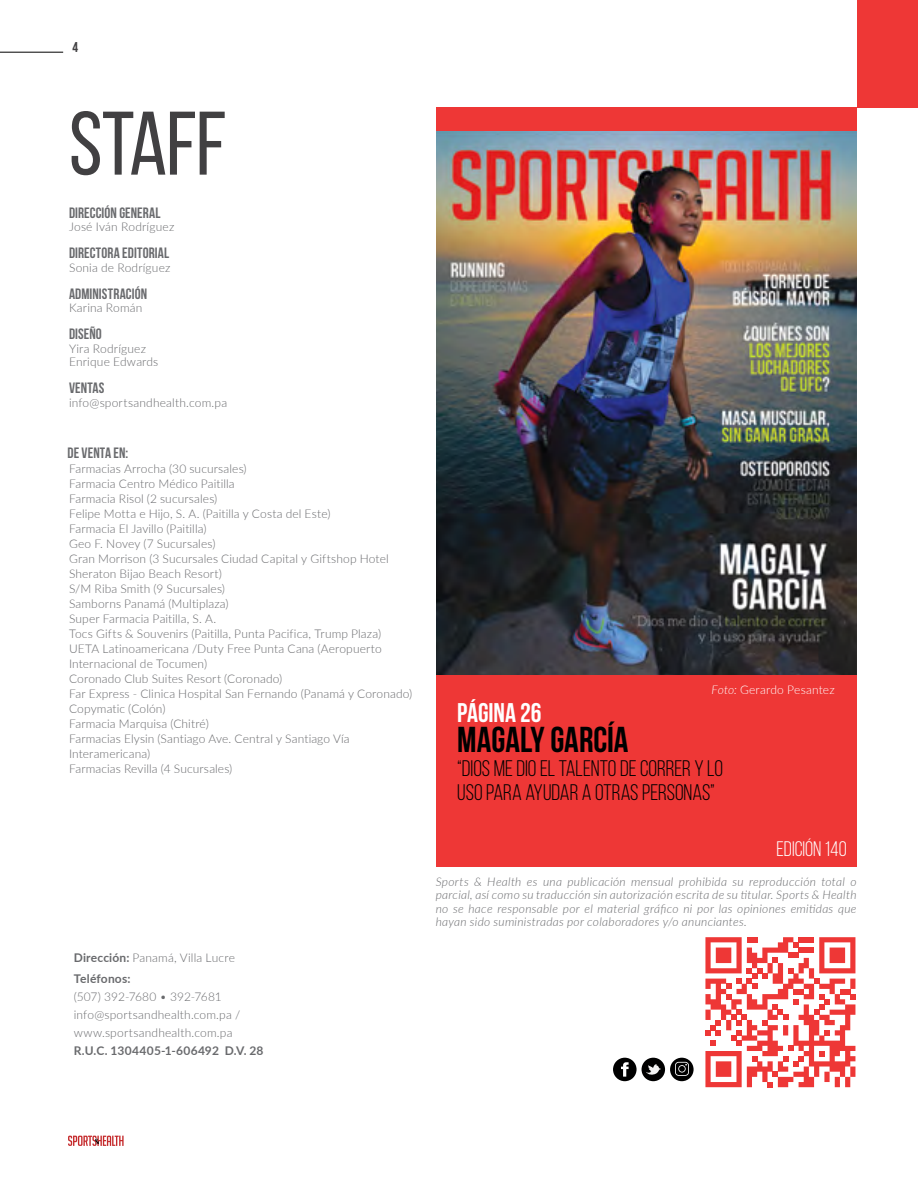
<style>
.page{position:relative;width:918px;height:1188px;background:#fff}
.page>*{position:absolute;margin:0;border:0;box-sizing:border-box;transform-origin:0 0}
.t1{font:90px "Bebas Neue";letter-spacing:-.01em;color:#414042}
.t2{font:700 36px "Bebas Neue";letter-spacing:-.005em;color:#000}
.t3{font:700 27px "Bebas Neue";letter-spacing:-.005em;color:#fff}
.t4{font:22.5px/24px "Bebas Neue";color:#000}
.t5{font:21px "Bebas Neue";color:#fff}
.t6{font:700 15px "Bebas Neue";letter-spacing:.005em;color:#696a6d}
.t7{font:700 14.25px "Bebas Neue";color:#414042}
.t8{font:300 12px/15px "Lato";letter-spacing:.01em;color:#696a6d}
.t9{font:italic 300 12px/13.5px "Lato";letter-spacing:.025em;color:#696a6d;text-align:justify}
.t10{font:700 12px/20.4px "Lato";letter-spacing:.015em;color:#696a6d}
.t11{font:300 12px "Lato";letter-spacing:.015em;color:#fff}
.s1{font-weight:300}
.s2{font-style:italic}
</style>
<div class="page">
<svg style="left:68px;top:1136px;width:56px;height:10px"></svg>
<hr style="left:0;top:52px;width:63px;height:1px;background:#000">
<div style="left:436px;top:107px;width:421px;height:759px;background:#ee3736"></div>
<svg style="left:705px;top:937px;width:150px;height:150px"></svg>
<div style="left:670px;top:1058px;width:24px;height:23px;background:#000;border-radius:50%"></div>
<div style="left:642px;top:1058px;width:23px;height:23px;background:#000;border-radius:50%"></div>
<div style="left:613px;top:1058px;width:24px;height:23px;background:#000;border-radius:50%"></div>
<svg style="left:621px;top:1062px;width:8px;height:15px"></svg>
<svg style="left:646px;top:1064px;width:15px;height:11px"></svg>
<div style="left:857px;top:0;width:61px;height:108px;background:#ee3736"></div>
<svg style="left:675px;top:1062px;width:14px;height:14px"></svg>
<img style="left:436px;top:131px;width:421px;height:544px">
<p class="t7" style="left:73px;top:39px;width:7px">4</p>
<h1 class="t1" style="left:69px;top:95px;width:159px">STAFF</h1>
<p class="t6" style="left:69px;top:204px;width:93px">DIRECCIÓN GENERAL</p>
<p class="t8" style="left:69px;top:219px;width:107px">José Iván Rodríguez</p>
<p class="t6" style="left:69px;top:245px;width:102px">DIRECTORA EDITORIAL</p>
<p class="t8" style="left:69px;top:259px;width:103px">Sonia de Rodríguez</p>
<p class="t6" style="left:69px;top:285px;width:80px">ADMINISTRACIÓN</p>
<p class="t8" style="left:69px;top:300px;width:75px">Karina Román</p>
<p class="t6" style="left:69px;top:326px;width:34px">DISEÑO</p>
<p class="t8" style="left:69px;top:341px;width:91px;line-height:13.5px">Yira Rodríguez<br>Enrique Edwards</p>
<p class="t6" style="left:69px;top:380px;width:37px">VENTAS</p>
<p class="t8" style="left:69px;top:394px;width:160px">info@sportsandhealth.com.pa</p>
<p class="t6" style="left:68px;top:445px;width:62px">DE VENTA EN:</p>
<p class="t8" style="left:69px;top:461px;width:345px">Farmacias Arrocha (30 sucursales)<br>Farmacia Centro Médico Paitilla<br>Farmacia Risol (2 sucursales)<br>Felipe Motta e Hijo, S. A. (Paitilla y Costa del Este)<br>Farmacia El Javillo (Paitilla)<br>Geo F. Novey (7 Sucursales)<br>Gran Morrison (3 Sucursales Ciudad Capital y Giftshop Hotel Sheraton Bijao Beach Resort)<br>S/M Riba Smith (9 Sucursales)<br>Samborns Panamá (Multiplaza)<br>Super Farmacia Paitilla, S. A.<br>Tocs Gifts &amp; Souvenirs (Paitilla, Punta Pacifica, Trump Plaza)<br>UETA Latinoamericana /Duty Free Punta Cana (Aeropuerto Internacional de Tocumen)<br>Coronado Club Suites Resort (Coronado)<br>Far Express - Clinica Hospital San Fernando (Panamá y Coronado)<br>Copymatic (Colón)<br>Farmacia Marquisa (Chitré)<br>Farmacias Elysin (Santiago Ave. Central y Santiago Vía Interamericana)<br>Farmacias Revilla (4 Sucursales)</p>
<p class="t10" style="left:74px;top:947px;width:163px">Dirección: <span class="s1">Panamá, Villa Lucre<br></span>Teléfonos:</p>
<p class="t8" style="left:74px;top:987px;width:168px;line-height:18px">(507) 392-7680 • 392-7681 info@sportsandhealth.com.pa / www.sportsandhealth.com.pa</p>
<p class="t10" style="left:74px;top:1040px;width:191px">R.U.C. 1304405-1-606492 D.V. 28</p>
<p class="t11" style="left:712px;top:681px;width:125px"><span class="s2">Foto:</span> Gerardo Pesantez</p>
<h3 class="t3" style="left:457px;top:698px;width:86px">PÁGINA 26</h3>
<h2 class="t2" style="left:457px;top:720px;width:173px">MAGALY GARCÍA</h2>
<h3 class="t4" style="left:457px;top:756px;width:267px">“DIOS ME DIO EL TALENTO DE CORRER Y LO<br>USO PARA AYUDAR A OTRAS PERSONAS”</h3>
<h3 class="t5" style="left:777px;top:838px;width:72px">EDICIÓN 140</h3>
<p class="t9" style="left:436px;top:874px;width:422px">Sports &amp; Health es una publicación mensual prohibida su reproducción total o parcial, así como su traducción sin autorización escrita de su titular. Sports &amp; Health no se hace responsable por el material gráfico ni por las opiniones emitidas que hayan sido suministradas por colaboradores y/o anunciantes.</p>
</div>
